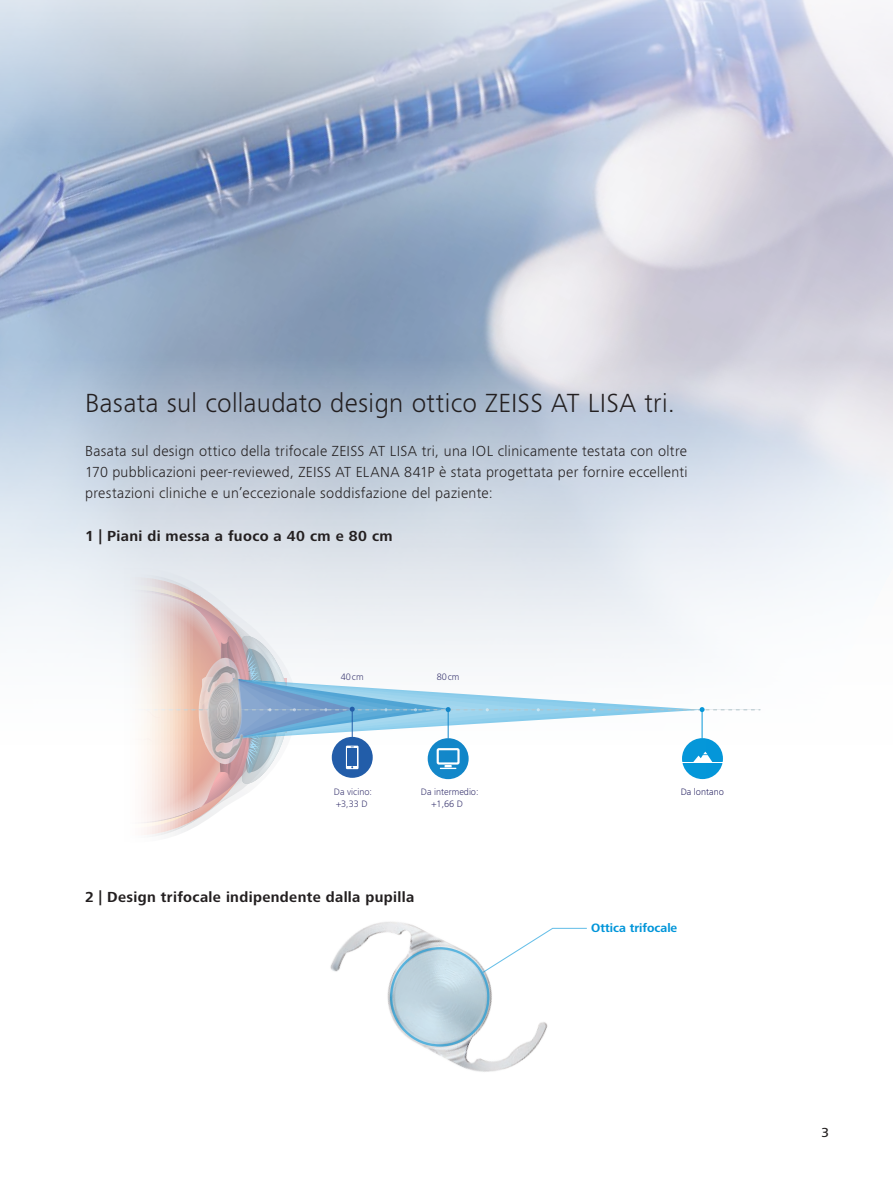
<style>
.page{position:relative;width:893px;height:1178px;background:#fff}
.page>*{position:absolute;margin:0;border:0;box-sizing:border-box;transform-origin:0 0}
.t1{font:300 27px "ZEISS Frutiger Next W1 G";letter-spacing:.01em;color:#231f20}
.t2{font:300 15px/21.1px "ZEISS Frutiger Next W1 G";letter-spacing:.025em;color:#231f20;text-align:justify}
.t3{font:700 15px "ZEISS Frutiger Next W1 G";letter-spacing:.025em;color:#231f20}
.t4{font:500 13.5px "ZEISS Frutiger Next W1 G";color:#231f20}
.t5{font:700 12.45px "ZEISS Frutiger Next W1 G";color:#0095d9}
.t6{font:300 9.6px/11.6px "ZEISS Frutiger Next W1 G";color:#252161;text-align:center}
</style>
<div class="page">
<svg style="left:144px;top:828px;width:48px;height:7px"></svg>
<svg style="left:141px;top:784px;width:107px;height:40px"></svg>
<img style="left:330px;top:922px;width:257px;height:150px">
<svg style="left:391px;top:928px;width:196px;height:118px"></svg>
<img style="left:0;top:0;width:893px;height:784px">
<h1 class="t1" style="left:85px;top:384px;width:591px">Basata sul collaudato design ottico ZEISS AT LISA tri.</h1>
<p class="t2" style="left:85px;top:439px;width:604px">Basata sul design ottico della trifocale ZEISS AT LISA tri, una IOL clinicamente testata con oltre 170 pubblicazioni peer-reviewed, ZEISS AT ELANA 841P è stata progettata per fornire eccellenti prestazioni cliniche e un’eccezionale soddisfazione del paziente:</p>
<p class="t3" style="left:85px;top:525px;width:309px">1 | Piani di messa a fuoco a 40 cm e 80 cm</p>
<p class="t6" style="left:341px;top:670px;width:24px">40cm</p>
<p class="t6" style="left:437px;top:670px;width:24px">80cm</p>
<p class="t6" style="left:334px;top:786px;width:40px">Da vicino:</p>
<p class="t6" style="left:681px;top:786px;width:45px">Da lontano</p>
<p class="t6" style="left:336px;top:797px;width:33px">+3,33 D</p>
<p class="t6" style="left:421px;top:786px;width:59px">Da intermedio: +1,66 D</p>
<p class="t3" style="left:85px;top:886px;width:331px">2 | Design trifocale indipendente dalla pupilla</p>
<p class="t5" style="left:591px;top:919px;width:88px">Ottica trifocale</p>
<p class="t4" style="left:822px;top:1123px;width:9px">3</p>
</div>
